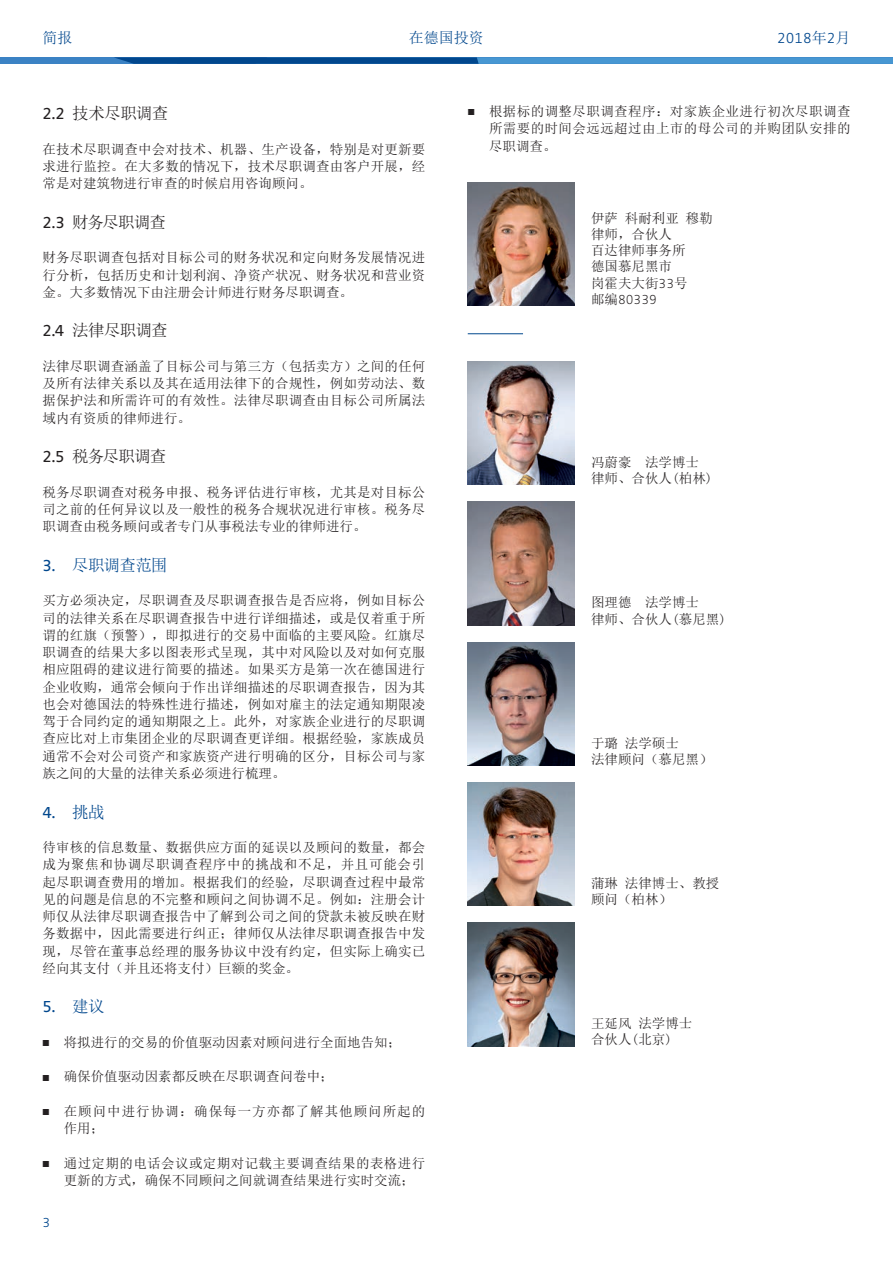
<style>
.page{position:relative;width:893px;height:1263px;background:#fff}
.page>*{position:absolute;margin:0;border:0;box-sizing:border-box;transform-origin:0 0}
._4-Überschrift_11_pt{font:16.5px "Sim Sun";letter-spacing:-.045em;color:#231f20}
._3-Überschrift_11_pt{font:16.5px "Sim Sun";letter-spacing:-.045em;color:#01478d}
._3-Überschrift_11_pt-2{font:16.5px "Zwo OT";color:#01478d}
.t1{font:15px "Sim Sun";color:#01478d}
.t2{font:300 15px "Zwo OT";color:#01478d}
.Fließtext_9_pt{font:13.5px/17.2px "Sim Sun";letter-spacing:.015em;color:#231f20;text-align:justify}
._1-2__Autor-_9_pt_2{font:13.5px/16.2px "Sim Sun";color:#231f20}
._1-Autor_9_pt_6-zeil{font:13.5px/16.2px "Sim Sun";color:#231f20}
.Fließtext_9_pt-2{font:13.5px/17.2px "Sim Sun";letter-spacing:.075em;color:#231f20}
._1-Autor_9_pt_2-zeil{font:13.5px/16.2px "Sim Sun";color:#231f20}
.t3{font:300 13.5px "Zwo OT";color:#01478d}
.s1{font-family:"Sim Sun";font-weight:400}
.s2{font-family:"Zwo OT"}
.s3{font-family:"Sim Sun"}
.s4{font-family:"Zwo OT";font-weight:300;font-stretch:expanded;font-size:9px}
.s5{font-family:"Zwo OT";font-weight:300;font-stretch:expanded}
</style>
<div class="page">
<div style="left:0;top:57px;width:893px;height:7px;background:#3b82c4"></div>
<svg style="left:114px;top:57px;width:779px;height:7px"></svg>
<img style="left:468px;top:923px;width:106px;height:123px">
<img style="left:468px;top:642px;width:106px;height:123px">
<img style="left:468px;top:361px;width:106px;height:124px">
<img style="left:468px;top:502px;width:106px;height:123px">
<img style="left:468px;top:782px;width:106px;height:124px">
<img style="left:468px;top:183px;width:106px;height:123px">
<hr style="left:468px;top:333px;width:55px;height:1px;background:#01478d">
<p class="t1" style="left:43px;top:30px;width:31px">简报</p>
<p class="t1" style="left:409px;top:30px;width:76px">在德国投资</p>
<p class="t2" style="left:777px;top:29px;width:75px">2018<span class="s1">年</span>2<span class="s1">月</span></p>
<p class="_4-Überschrift_11_pt" style="left:43px;top:105px;width:127px"><span class="s2">2.2</span> 技术尽职调查</p>
<p class="Fließtext_9_pt" style="left:43px;top:140px;width:384px">在技术尽职调查中会对技术、机器、生产设备，特别是对更新要求进行监控。在大多数的情况下，技术尽职调查由客户开展，经常是对建筑物进行审查的时候启用咨询顾问。</p>
<p class="_4-Überschrift_11_pt" style="left:43px;top:214px;width:125px"><span class="s2">2.3</span> 财务尽职调查</p>
<p class="Fließtext_9_pt" style="left:43px;top:249px;width:384px">财务尽职调查包括对目标公司的财务状况和定向财务发展情况进行分析，包括历史和计划利润、净资产状况、财务状况和营业资金。大多数情况下由注册会计师进行财务尽职调查。</p>
<p class="_4-Überschrift_11_pt" style="left:43px;top:322px;width:127px"><span class="s2">2.4</span> 法律尽职调查</p>
<p class="Fließtext_9_pt" style="left:43px;top:357px;width:384px">法律尽职调查涵盖了目标公司与第三方（包括卖方）之间的任何及所有法律关系以及其在适用法律下的合规性，例如劳动法、数据保护法和所需许可的有效性。法律尽职调查由目标公司所属法域内有资质的律师进行。</p>
<p class="_4-Überschrift_11_pt" style="left:43px;top:448px;width:125px"><span class="s2">2.5</span> 税务尽职调查</p>
<p class="Fließtext_9_pt" style="left:43px;top:483px;width:384px">税务尽职调查对税务申报、税务评估进行审核，尤其是对目标公司之前的任何异议以及一般性的税务合规状况进行审核。税务尽职调查由税务顾问或者专门从事税法专业的律师进行。</p>
<p class="_3-Überschrift_11_pt" style="left:43px;top:557px;width:126px"><span class="s2">3.</span> 尽职调查范围</p>
<p class="Fließtext_9_pt" style="left:43px;top:592px;width:384px">买方必须决定，尽职调查及尽职调查报告是否应将，例如目标公司的法律关系在尽职调查报告中进行详细描述，或是仅着重于所谓的红旗（预警），即拟进行的交易中面临的主要风险。红旗尽职调查的结果大多以图表形式呈现，其中对风险以及对如何克服相应阻碍的建议进行简要的描述。如果买方是第一次在德国进行企业收购，通常会倾向于作出详细描述的尽职调查报告，因为其也会对德国法的特殊性进行描述，例如对雇主的法定通知期限凌驾于合同约定的通知期限之上。此外，对家族企业进行的尽职调查应比对上市集团企业的尽职调查更详细。根据经验，家族成员通常不会对公司资产和家族资产进行明确的区分，目标公司与家族之间的大量的法律关系必须进行梳理。</p>
<p class="_3-Überschrift_11_pt-2" style="left:43px;top:802px;width:64px">4. <span class="s3">挑战</span></p>
<p class="Fließtext_9_pt" style="left:43px;top:838px;width:384px">待审核的信息数量、数据供应方面的延误以及顾问的数量，都会成为聚焦和协调尽职调查程序中的挑战和不足，并且可能会引起尽职调查费用的增加。根据我们的经验，尽职调查过程中最常见的问题是信息的不完整和顾问之间协调不足。例如：注册会计师仅从法律尽职调查报告中了解到公司之间的贷款未被反映在财务数据中，因此需要进行纠正；律师仅从法律尽职调查报告中发现，尽管在董事总经理的服务协议中没有约定，但实际上确实已经向其支付（并且还将支付）巨额的奖金。</p>
<p class="_3-Überschrift_11_pt-2" style="left:43px;top:997px;width:64px">5. <span class="s3">建议</span></p>
<p class="Fließtext_9_pt" style="left:43px;top:1033px;width:360px"><span class="s4">■</span> 将拟进行的交易的价值驱动因素对顾问进行全面地告知；</p>
<p class="Fließtext_9_pt" style="left:43px;top:1068px;width:293px"><span class="s4">■</span> 确保价值驱动因素都反映在尽职调查问卷中；</p>
<p class="Fließtext_9_pt-2" style="left:64px;top:1102px;width:363px;text-indent:-21px"><span class="s4">■</span> 在顾问中进行协调：确保每一方亦都了解其他顾问所起的作用；</p>
<p class="Fließtext_9_pt" style="left:64px;top:1154px;width:363px;text-indent:-21px"><span class="s4">■</span> 通过定期的电话会议或定期对记载主要调查结果的表格进行更新的方式，确保不同顾问之间就调查结果进行实时交流；</p>
<p class="t3" style="left:43px;top:1214px;width:9px">3</p>
<p class="Fließtext_9_pt" style="left:489px;top:103px;width:363px;text-indent:-21px"><span class="s4">■</span> 根据标的调整尽职调查程序：对家族企业进行初次尽职调查所需要的时间会远远超过由上市的母公司的并购团队安排的尽职调查。</p>
<p class="_1-Autor_9_pt_6-zeil" style="left:591px;top:210px;width:123px">伊萨 科耐利亚 穆勒律师，合伙人<br>百达律师事务所<br>德国慕尼黑市<br>岗霍夫大街<span class="s5">33</span>号<br>邮编<span class="s5">80339</span></p>
<p class="_1-Autor_9_pt_2-zeil" style="left:591px;top:454px;width:123px">冯蔚豪 法学博士律师、合伙人(柏林)</p>
<p class="_1-2__Autor-_9_pt_2" style="left:591px;top:594px;width:136px">图理德 法学博士<br>律师、合伙人(慕尼黑)</p>
<p class="_1-2__Autor-_9_pt_2" style="left:591px;top:735px;width:123px">于璐 法学硕士<br>法律顾问（慕尼黑）</p>
<p class="_1-2__Autor-_9_pt_2" style="left:591px;top:875px;width:130px">蒲琳 法律博士、教授顾问（柏林）</p>
<p class="_1-2__Autor-_9_pt_2" style="left:591px;top:1015px;width:103px">王延风 法学博士合伙人(北京)</p>
</div>
